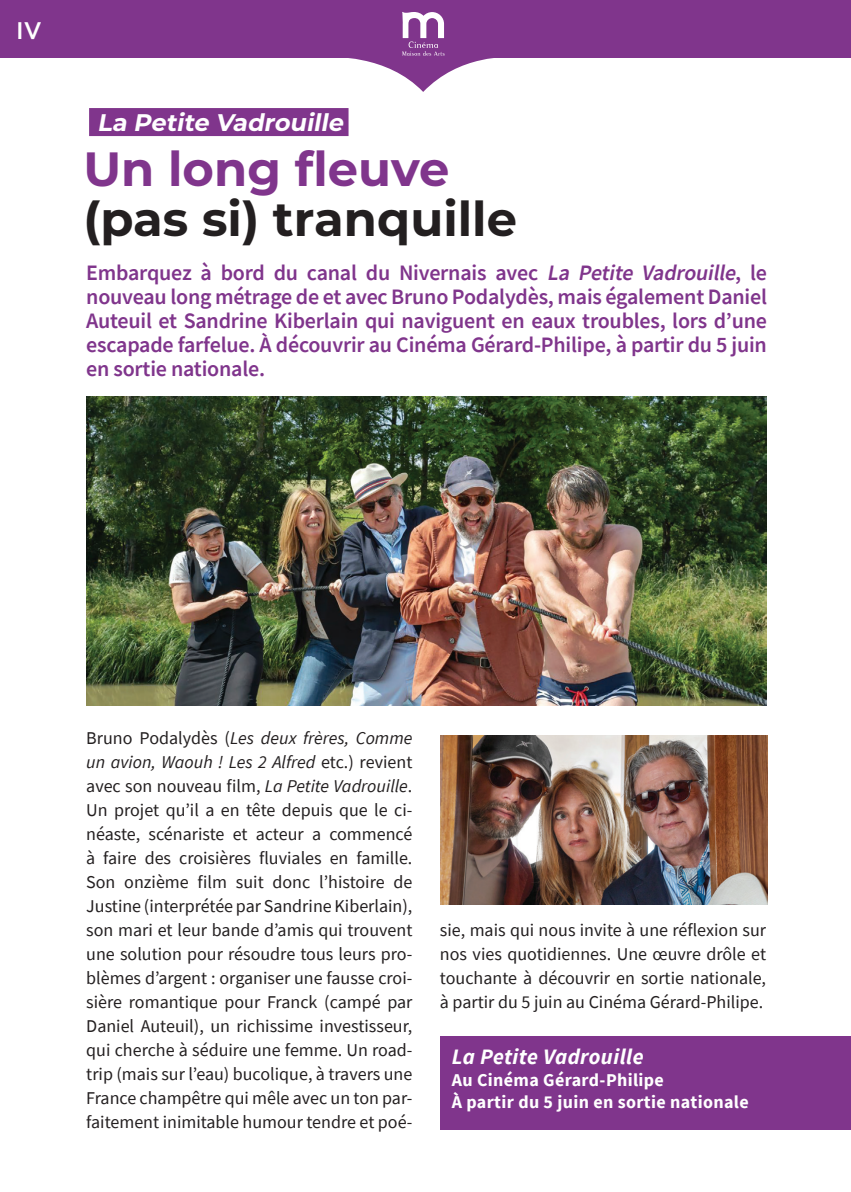
<style>
.page{position:relative;width:851px;height:1192px;background:#fff}
.page>*{position:absolute;margin:0;border:0;box-sizing:border-box;transform-origin:0 0}
.t1{font:700 48px/50px "Montserrat";color:#231f20}
.t2{font:italic 700 24px "Montserrat";color:#fff}
.t3{font:500 24px "Gotham";color:#fff}
.t4{font:600 22px/24px "Source Sans Pro";letter-spacing:-.01em;color:#80358c;text-align:justify}
.t5{font:italic 700 22px "Source Sans Pro";letter-spacing:.02em;color:#fff}
.t6{font:18px/24px "Source Sans Pro";color:#231f20;text-align:justify}
.t7{font:700 18px "Source Sans Pro";letter-spacing:.02em;color:#fff}
.s1{color:#80358c}
.s2{font-style:italic}
</style>
<div class="page">
<div style="left:440px;top:1036px;width:410px;height:93px;background:#80358c"></div>
<div style="left:0;top:0;width:850px;height:58px;background:#80358c"></div>
<svg style="left:349px;top:12px;width:145px;height:80px"></svg>
<div style="left:89px;top:108px;width:259px;height:28px;background:#80358c"></div>
<hr style="left:850px;top:0;width:1px;height:58px;background:#80358c">
<img style="left:86px;top:397px;width:679px;height:308px">
<img style="left:440px;top:735px;width:327px;height:169px">
<p class="t3" style="left:16px;top:15px;width:27px">IV</p>
<p class="t2" style="left:97px;top:105px;width:253px">La Petite Vadrouille</p>
<p class="t1" style="left:83px;top:142px;width:435px"><span class="s1">Un long fleuve </span>(pas si) tranquille</p>
<p class="t4" style="left:86px;top:260px;width:682px">Embarquez à bord du canal du Nivernais avec <span class="s2">La Petite Vadrouille</span>, le nouveau long métrage de et avec Bruno Podalydès, mais également Daniel Auteuil et Sandrine Kiberlain qui naviguent en eaux troubles, lors d’une escapade farfelue. À découvrir au Cinéma Gérard-Philipe, à partir du 5 juin en sortie nationale.</p>
<p class="t6" style="left:86px;top:726px;width:327px">Bruno Podalydès (<span class="s2">Les deux frères, Comme un avion, Waouh ! Les 2 Alfred</span> etc.) revient avec son nouveau film, <span class="s2">La Petite Vadrouille</span>.<br>Un projet qu’il a en tête depuis que le ci&shy;néaste, scénariste et acteur a commencé à faire des croisières fluviales en famille.<br>Son onzième film suit donc l’histoire de Justine (interprétée par Sandrine Kiberlain), son mari et leur bande d’amis qui trouvent une solution pour résoudre tous leurs pro&shy;blèmes d’argent : organiser une fausse croi&shy;sière romantique pour Franck (campé par Daniel Auteuil), un richissime investisseur, qui cherche à séduire une femme. Un road&shy;trip (mais sur l’eau) bucolique, à travers une France champêtre qui mêle avec un ton par&shy;faitement inimitable humour tendre et poé-</p>
<p class="t6" style="left:440px;top:918px;width:327px">sie, mais qui nous invite à une réflexion sur nos vies quotidiennes. Une œuvre drôle et touchante à découvrir en sortie nationale, à partir du 5 juin au Cinéma Gérard-Philipe.</p>
<p class="t5" style="left:451px;top:1042px;width:193px">La Petite Vadrouille</p>
<p class="t7" style="left:451px;top:1067px;width:213px">Au Cinéma Gérard-Philipe</p>
<p class="t7" style="left:451px;top:1089px;width:298px">À partir du 5 juin en sortie nationale</p>
</div>
